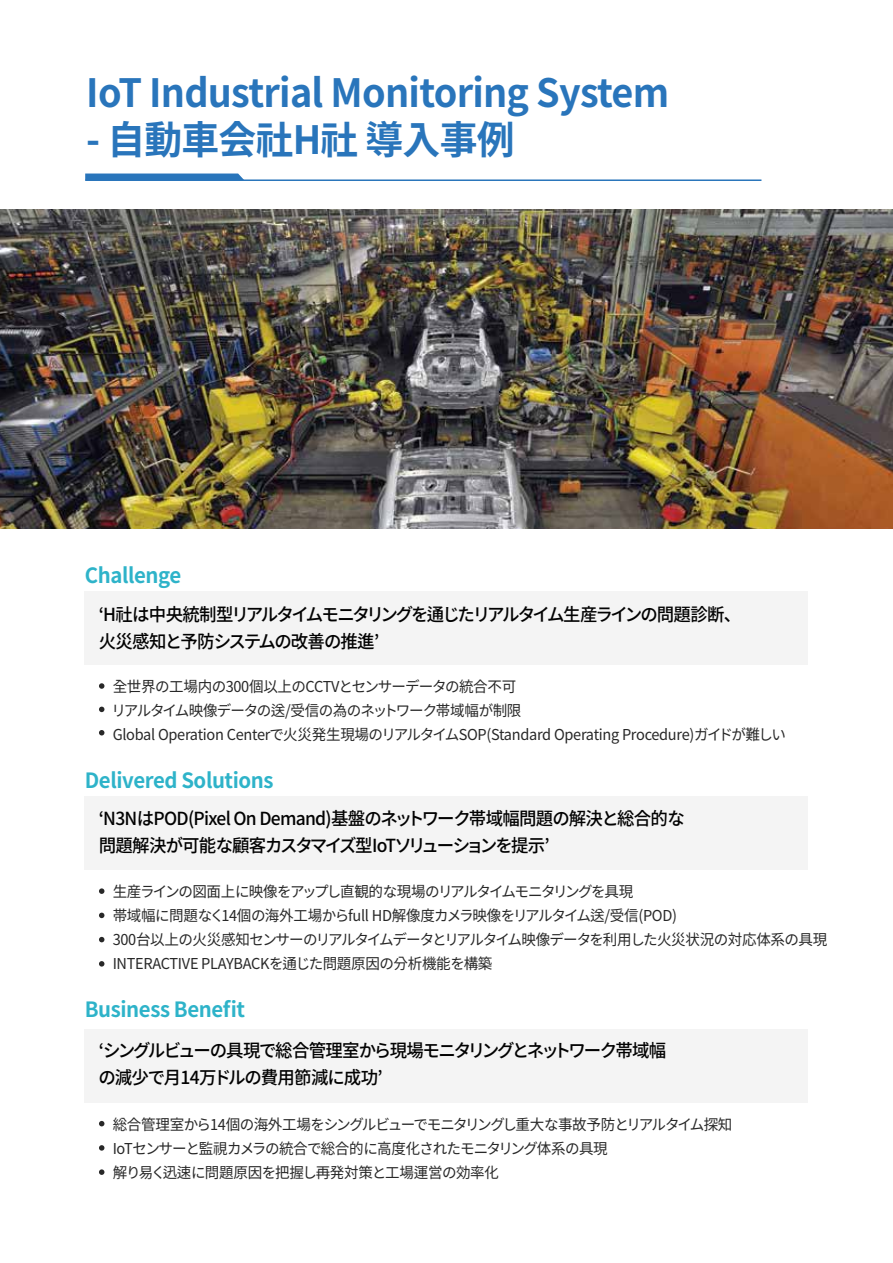
<style>
.page{position:relative;width:893px;height:1263px;background:#fff}
.page>*{position:absolute;margin:0;border:0;box-sizing:border-box;transform-origin:0 0}
.t1{font:700 39px "Noto Sans CJ Kkr";letter-spacing:-.02em;color:#2975bb}
.t2{font:700 21px "Noto Sans CJ Kkr";letter-spacing:-.02em;color:#2eb3c9}
.t3{font:500 18px/27px "Noto Sans CJ Kkr";letter-spacing:-.04em;color:#020202}
.t4{font:500 18px/27px "Noto Sans CJ Kkr";letter-spacing:-.1em;color:#020202}
.t5{font:500 18px/27px "Noto Sans CJ Kkr";letter-spacing:-.07em;color:#020202}
.t6{font:15px/24px "Noto Sans CJ Kkr";letter-spacing:-.04em;color:#282828}
</style>
<div class="page">
<hr style="left:85px;top:179px;width:676px;height:2px;background:#2975bb">
<svg style="left:85px;top:174px;width:159px;height:6px"></svg>
<div style="left:85px;top:796px;width:723px;height:74px;background:#f4f4f4"></div>
<div style="left:85px;top:591px;width:723px;height:73px;background:#f4f4f4"></div>
<svg style="left:99px;top:683px;width:5px;height:6px"></svg>
<svg style="left:99px;top:707px;width:5px;height:5px"></svg>
<svg style="left:99px;top:730px;width:5px;height:5px"></svg>
<svg style="left:99px;top:888px;width:5px;height:6px"></svg>
<svg style="left:99px;top:913px;width:5px;height:5px"></svg>
<svg style="left:99px;top:937px;width:5px;height:5px"></svg>
<svg style="left:99px;top:961px;width:5px;height:5px"></svg>
<svg style="left:99px;top:1121px;width:5px;height:5px"></svg>
<svg style="left:99px;top:1145px;width:5px;height:6px"></svg>
<svg style="left:99px;top:1169px;width:5px;height:6px"></svg>
<div style="left:85px;top:1029px;width:723px;height:73px;background:#f4f4f4"></div>
<img style="left:0;top:209px;width:893px;height:319px">
<h1 class="t1" style="left:86px;top:71px;width:584px">IoT Industrial Monitoring System</h1>
<h1 class="t1" style="left:86px;top:118px;width:430px">- 自動車会社H社 導入事例</h1>
<h2 class="t2" style="left:85px;top:563px;width:98px">Challenge</h2>
<p class="t4" style="left:99px;top:602px;width:644px">‘H社は中央統制型リアルタイムモニタリングを通じたリアルタイム生産ラインの問題診断、火災感知と予防システムの改善の推進’</p>
<p class="t6" style="left:112px;top:675px;width:676px">全世界の工場内の300個以上のCCTVとセンサーデータの統合不可<br>リアルタイム映像データの送/受信の為のネットワーク帯域幅が制限<br>Global Operation Centerで火災発生現場のリアルタイムSOP(Standard Operating Procedure)ガイドが難しい</p>
<h2 class="t2" style="left:85px;top:768px;width:190px">Delivered Solutions</h2>
<p class="t3" style="left:99px;top:805px;width:588px">‘N3NはPOD(Pixel On Demand)基盤のネットワーク帯域幅問題の解決と総合的な問題解決が可能な顧客カスタマイズ型IoTソリューションを提示’</p>
<p class="t6" style="left:113px;top:880px;width:716px">生産ラインの図面上に映像をアップし直観的な現場のリアルタイムモニタリングを具現<br>帯域幅に問題なく14個の海外工場からfull HD解像度カメラ映像をリアルタイム送/受信(POD)<br>300台以上の火災感知センサーのリアルタイムデータとリアルタイム映像データを利用した火災状況の対応体系の具現INTERACTIVE PLAYBACKを通じた問題原因の分析機能を構築</p>
<h2 class="t2" style="left:85px;top:997px;width:162px">Business Benefit</h2>
<p class="t5" style="left:98px;top:1038px;width:569px">‘シングルビューの具現で総合管理室から現場モニタリングとネットワーク帯域幅の減少で月14万ドルの費用節減に成功’</p>
<p class="t6" style="left:113px;top:1113px;width:621px">総合管理室から14個の海外工場をシングルビューでモニタリングし重大な事故予防とリアルタイム探知<br>IoTセンサーと監視カメラの統合で総合的に高度化されたモニタリング体系の具現<br>解り易く迅速に問題原因を把握し再発対策と工場運営の効率化</p>
</div>
